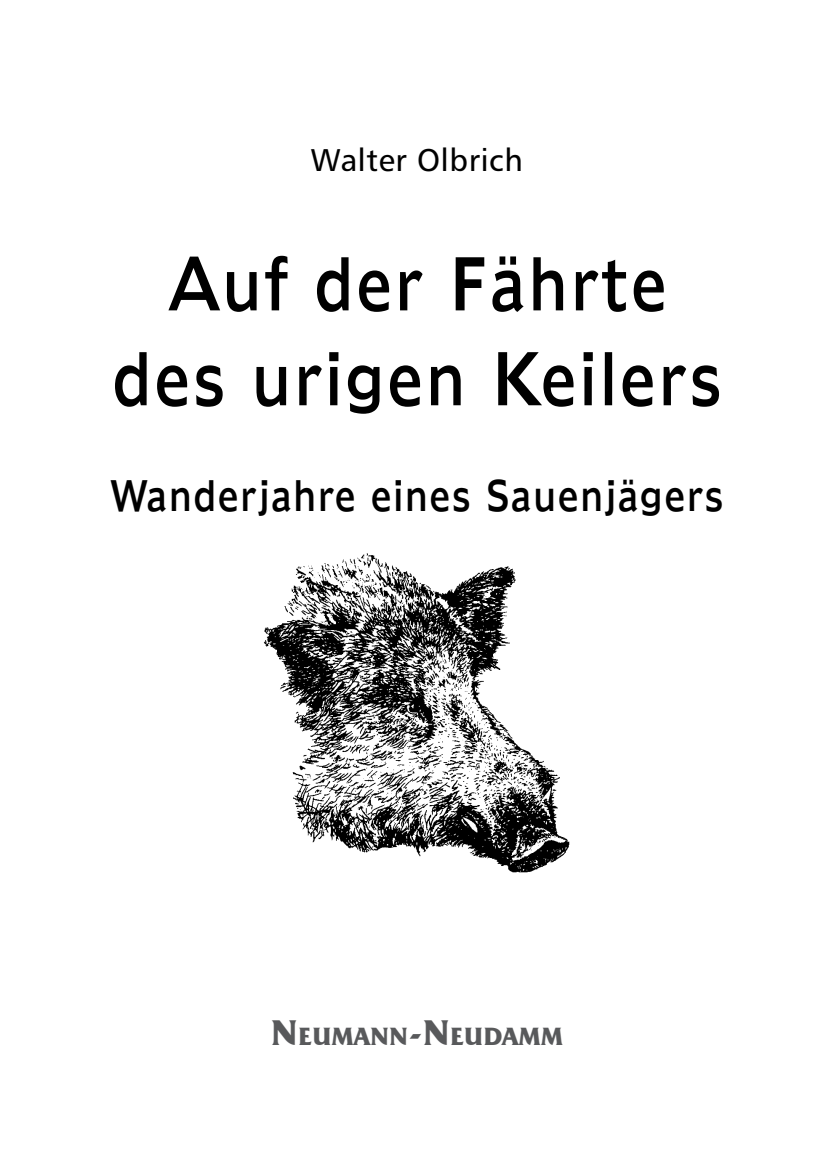
<style>
.page{position:relative;width:834px;height:1166px;background:#fff}
.page>*{position:absolute;margin:0;border:0;box-sizing:border-box;transform-origin:0 0}
.t1{font:67.9px/94.9px "Humana 970";letter-spacing:.02em;color:#000;text-align:center;scale:.8 1}
.t2{font:39.38px "Humana 970";letter-spacing:.02em;color:#000;scale:.8 1}
.t3{font:31.5px "Humana 777";letter-spacing:.02em;color:#000}
.t4{font:700 25.72px "Friz Quadrata IT Cby BT";color:#58595b}
.s1{font-size:36.75px}
</style>
<div class="page">
<img style="left:263px;top:553px;width:307px;height:320px">
<p class="t3" style="left:311px;top:140px;width:213px">Walter Olbrich</p>
<p class="t1" style="left:112px;top:236px;width:764px">Auf der Fährte des urigen Keilers</p>
<p class="t2" style="left:110px;top:469px;width:768px">Wanderjahre eines Sauenjägers</p>
<p class="t4" style="left:271px;top:1020px;width:293px"><span class="s1">N</span>EUMANN <span class="s1">-N</span>EUDAMM</p>
</div>
